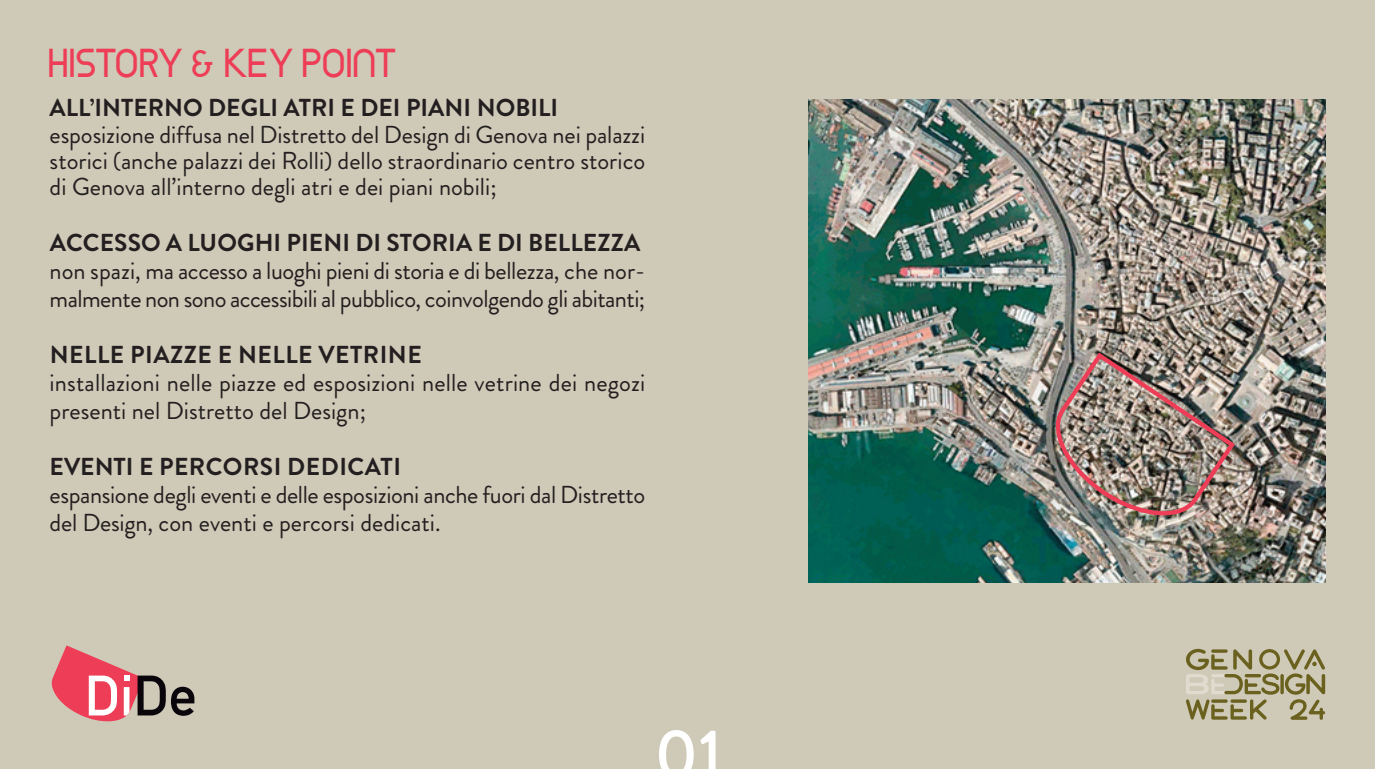
<style>
.page{position:relative;width:1375px;height:769px;background:#fff}
.page>*{position:absolute;margin:0;border:0;box-sizing:border-box;transform-origin:0 0}
.t1{font:500 70px "Brandon Grotesque";color:#fff}
.t2{font:700 38.5px "Time Burner";letter-spacing:.01em;color:#ee3d56}
.t3{font:24.5px/26.2px "Brandon Grotesque";letter-spacing:-.005em;color:#231f20}
.t4{font:700 24.5px "Brandon Grotesque";letter-spacing:.005em;color:#231f20}
.t5{font:24.5px/28px "Brandon Grotesque";letter-spacing:-.025em;color:#231f20}
</style>
<div class="page">
<div style="left:0;top:0;width:1374px;height:769px;background:#cfc9b7"></div>
<svg style="left:52px;top:645px;width:142px;height:76px"></svg>
<svg style="left:1186px;top:649px;width:138px;height:71px"></svg>
<img style="left:808px;top:99px;width:517px;height:483px">
<img style="left:1036px;top:343px;width:214px;height:191px">
<h2 class="t2" style="left:50px;top:41px;width:342px">HISTORY &amp; KEY POINT</h2>
<p class="t4" style="left:50px;top:99px;width:510px">ALL’INTERNO DEGLI ATRI E DEI PIANI NOBILI</p>
<p class="t3" style="left:50px;top:125px;width:597px;text-align:justify">esposizione diffusa nel Distretto del Design di Genova nei palazzi storici (anche palazzi dei Rolli) dello straordinario centro storico di Genova all’interno degli atri e dei piani nobili;</p>
<p class="t4" style="left:50px;top:234px;width:592px">ACCESSO A LUOGHI PIENI DI STORIA E DI BELLEZZA</p>
<p class="t5" style="left:50px;top:260px;width:597px">non spazi, ma accesso a luoghi pieni di storia e di bellezza, che nor&shy;malmente non sono accessibili al pubblico, coinvolgendo gli abitanti;</p>
<p class="t4" style="left:50px;top:346px;width:373px">NELLE PIAZZE E NELLE VETRINE</p>
<p class="t3" style="left:50px;top:372px;width:597px;line-height:28px">installazioni nelle piazze ed esposizioni nelle vetrine dei negozi presenti nel Distretto del Design;</p>
<p class="t4" style="left:50px;top:458px;width:353px">EVENTI E PERCORSI DEDICATI</p>
<p class="t3" style="left:50px;top:484px;width:597px;line-height:28px">espansione degli eventi e delle esposizioni anche fuori dal Distretto del Design, con eventi e percorsi dedicati.</p>
<h1 class="t1" style="left:654px;top:729px;width:70px">01</h1>
</div>
